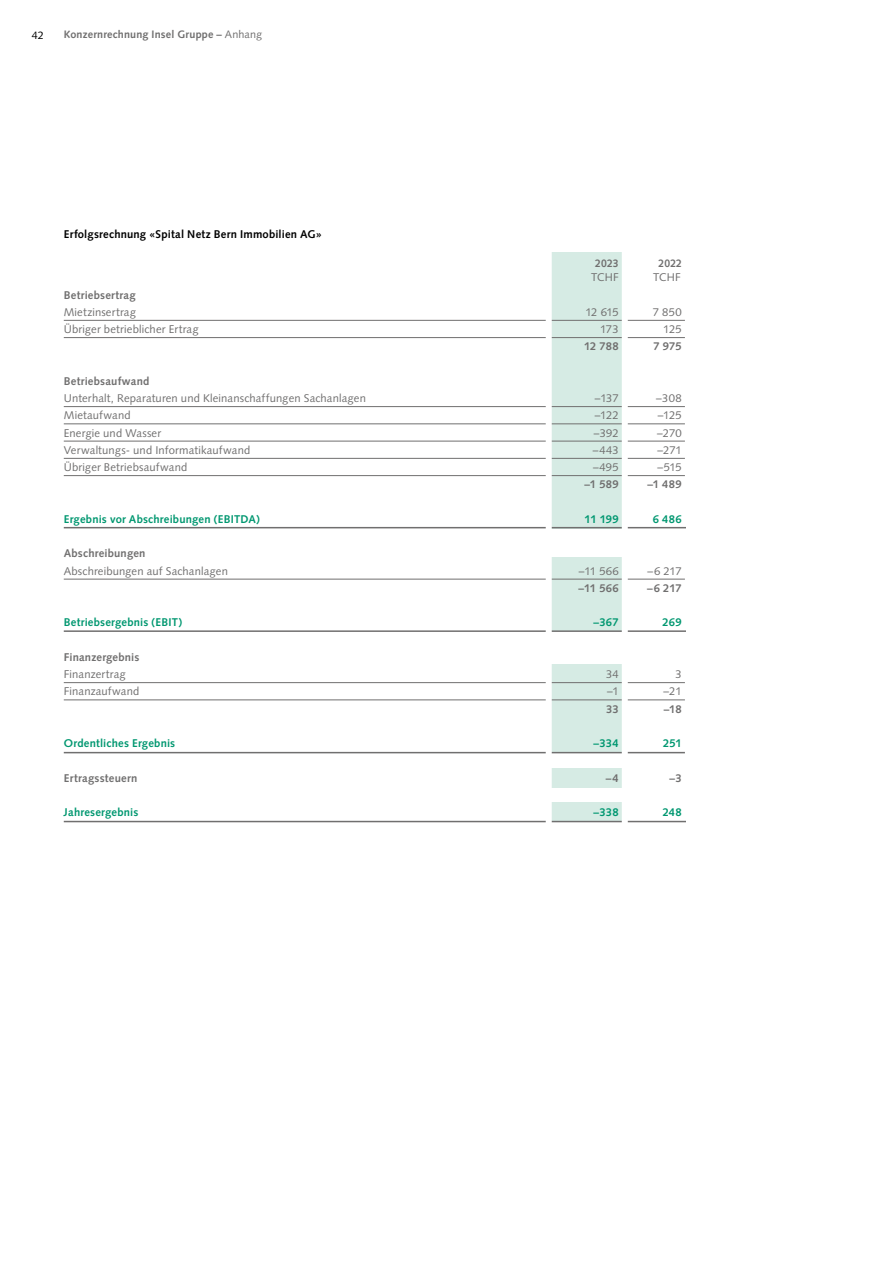
<style>
.page{position:relative;width:893px;height:1263px;background:#fff}
.page>*{position:absolute;margin:0;border:0;box-sizing:border-box;transform-origin:0 0}
.t1{font:11.25px "Syntax LT Std";letter-spacing:.01em;color:#706f6f}
.t2{font:700 11.25px "Syntax LT Std";letter-spacing:.015em;color:#009770}
.t3{font:700 11.25px "Syntax LT Std";letter-spacing:.02em;color:#706f6f}
.t4{font:700 11.25px "Syntax LT Std";letter-spacing:.015em;color:#000}
.t5{font:700 10.95px "Syntax LT Std";letter-spacing:.01em;color:#706f6f;scale:.95 1}
.t6{font:700 10.8px "Syntax LT Std";letter-spacing:.015em;color:#706f6f}
.t7{font:10.8px "Syntax LT Std";color:#000}
.s1{font-weight:400}
</style>
<div class="page">
<div style="left:552px;top:802px;width:70px;height:19px;background:#d6ebe4"></div>
<div style="left:552px;top:768px;width:70px;height:19px;background:#d6ebe4"></div>
<div style="left:552px;top:664px;width:70px;height:89px;background:#d6ebe4"></div>
<div style="left:552px;top:252px;width:70px;height:276px;background:#d6ebe4"></div>
<div style="left:552px;top:558px;width:70px;height:73px;background:#d6ebe4"></div>
<hr style="left:64px;top:320px;width:744px;height:1px;background:#706f6f">
<hr style="left:64px;top:337px;width:744px;height:1px;background:#706f6f">
<hr style="left:64px;top:406px;width:744px;height:1px;background:#706f6f">
<hr style="left:64px;top:424px;width:744px;height:1px;background:#706f6f">
<hr style="left:64px;top:441px;width:744px;height:1px;background:#706f6f">
<hr style="left:64px;top:458px;width:744px;height:1px;background:#706f6f">
<hr style="left:64px;top:475px;width:744px;height:1px;background:#706f6f">
<hr style="left:64px;top:579px;width:744px;height:1px;background:#706f6f">
<hr style="left:64px;top:682px;width:744px;height:1px;background:#706f6f">
<hr style="left:64px;top:700px;width:744px;height:1px;background:#706f6f">
<hr style="left:64px;top:752px;width:744px;height:1px;background:#706f6f">
<hr style="left:685px;top:238px;width:3px;height:752px;background:#fff">
<hr style="left:64px;top:527px;width:744px;height:1px;background:#706f6f">
<hr style="left:64px;top:630px;width:744px;height:2px;background:#706f6f">
<hr style="left:64px;top:821px;width:744px;height:1px;background:#706f6f">
<div style="left:622px;top:238px;width:6px;height:764px;background:#fff"></div>
<div style="left:546px;top:238px;width:6px;height:764px;background:#fff"></div>
<div style="left:686px;top:228px;width:162px;height:610px;background:#fff"></div>
<p class="t7" style="left:32px;top:29px;width:13px">42</p>
<p class="t6" style="left:64px;top:28px;width:200px">Konzernrechnung Insel Gruppe – <span class="s1">Anhang</span></p>
<p class="t4" style="left:64px;top:228px;width:260px">Erfolgsrechnung «Spital Netz Bern Immobilien AG»</p>
<p class="t5" style="left:595px;top:257px;width:26px">2023</p>
<p class="t5" style="left:658px;top:257px;width:26px">2022</p>
<p class="t1" style="left:591px;top:271px;width:29px">TCHF</p>
<p class="t1" style="left:653px;top:271px;width:29px">TCHF</p>
<p class="t3" style="left:64px;top:288px;width:74px">Betriebsertrag</p>
<p class="t1" style="left:64px;top:305px;width:74px">Mietzinsertrag</p>
<p class="t1" style="left:585px;top:305px;width:35px">12 615</p>
<p class="t1" style="left:653px;top:305px;width:30px">7 850</p>
<p class="t1" style="left:64px;top:322px;width:136px">Übriger betrieblicher Ertrag</p>
<p class="t1" style="left:600px;top:322px;width:20px">173</p>
<p class="t1" style="left:663px;top:322px;width:20px">125</p>
<p class="t3" style="left:584px;top:340px;width:36px">12 788</p>
<p class="t3" style="left:653px;top:340px;width:30px">7 975</p>
<p class="t3" style="left:64px;top:374px;width:87px">Betriebsaufwand</p>
<p class="t1" style="left:64px;top:391px;width:304px">Unterhalt, Reparaturen und Kleinanschaffungen Sachanlagen</p>
<p class="t1" style="left:595px;top:391px;width:25px">–137</p>
<p class="t1" style="left:656px;top:391px;width:27px">–308</p>
<p class="t1" style="left:64px;top:409px;width:69px">Mietaufwand</p>
<p class="t1" style="left:595px;top:409px;width:25px">–122</p>
<p class="t1" style="left:658px;top:409px;width:25px">–125</p>
<p class="t1" style="left:64px;top:426px;width:99px">Energie und Wasser</p>
<p class="t1" style="left:594px;top:426px;width:26px">–392</p>
<p class="t1" style="left:657px;top:426px;width:26px">–270</p>
<p class="t1" style="left:64px;top:443px;width:188px">Verwaltungs- und Informatikaufwand</p>
<p class="t1" style="left:593px;top:443px;width:27px">–443</p>
<p class="t1" style="left:657px;top:443px;width:26px">–271</p>
<p class="t1" style="left:64px;top:460px;width:125px">Übriger Betriebsaufwand</p>
<p class="t1" style="left:593px;top:460px;width:27px">–495</p>
<p class="t1" style="left:657px;top:460px;width:26px">–515</p>
<p class="t3" style="left:584px;top:478px;width:36px">–1 589</p>
<p class="t3" style="left:647px;top:478px;width:36px">–1 489</p>
<p class="t2" style="left:64px;top:512px;width:198px">Ergebnis vor Abschreibungen (EBITDA)</p>
<p class="t2" style="left:584px;top:512px;width:36px">11 199</p>
<p class="t2" style="left:653px;top:512px;width:30px">6 486</p>
<p class="t3" style="left:64px;top:547px;width:83px">Abschreibungen</p>
<p class="t1" style="left:64px;top:564px;width:166px">Abschreibungen auf Sachanlagen</p>
<p class="t1" style="left:579px;top:564px;width:41px">–11 566</p>
<p class="t1" style="left:648px;top:564px;width:36px">–6 217</p>
<p class="t3" style="left:578px;top:581px;width:42px">–11 566</p>
<p class="t3" style="left:647px;top:581px;width:36px">–6 217</p>
<p class="t2" style="left:64px;top:616px;width:120px">Betriebsergebnis (EBIT)</p>
<p class="t2" style="left:593px;top:616px;width:27px">–367</p>
<p class="t2" style="left:663px;top:616px;width:21px">269</p>
<p class="t3" style="left:64px;top:650px;width:77px">Finanzergebnis</p>
<p class="t1" style="left:64px;top:667px;width:63px">Finanzertrag</p>
<p class="t1" style="left:606px;top:667px;width:14px">34</p>
<p class="t1" style="left:675px;top:667px;width:8px">3</p>
<p class="t1" style="left:64px;top:685px;width:77px">Finanzaufwand</p>
<p class="t1" style="left:607px;top:685px;width:13px">–1</p>
<p class="t1" style="left:664px;top:685px;width:20px">–21</p>
<p class="t3" style="left:606px;top:702px;width:14px">33</p>
<p class="t3" style="left:664px;top:702px;width:19px">–18</p>
<p class="t2" style="left:64px;top:737px;width:113px">Ordentliches Ergebnis</p>
<p class="t2" style="left:594px;top:737px;width:27px">–334</p>
<p class="t2" style="left:663px;top:737px;width:20px">251</p>
<p class="t3" style="left:64px;top:771px;width:75px">Ertragssteuern</p>
<p class="t3" style="left:606px;top:771px;width:14px">–4</p>
<p class="t3" style="left:669px;top:771px;width:14px">–3</p>
<p class="t2" style="left:64px;top:806px;width:76px">Jahresergebnis</p>
<p class="t2" style="left:594px;top:806px;width:27px">–338</p>
<p class="t2" style="left:663px;top:806px;width:20px">248</p>
</div>
